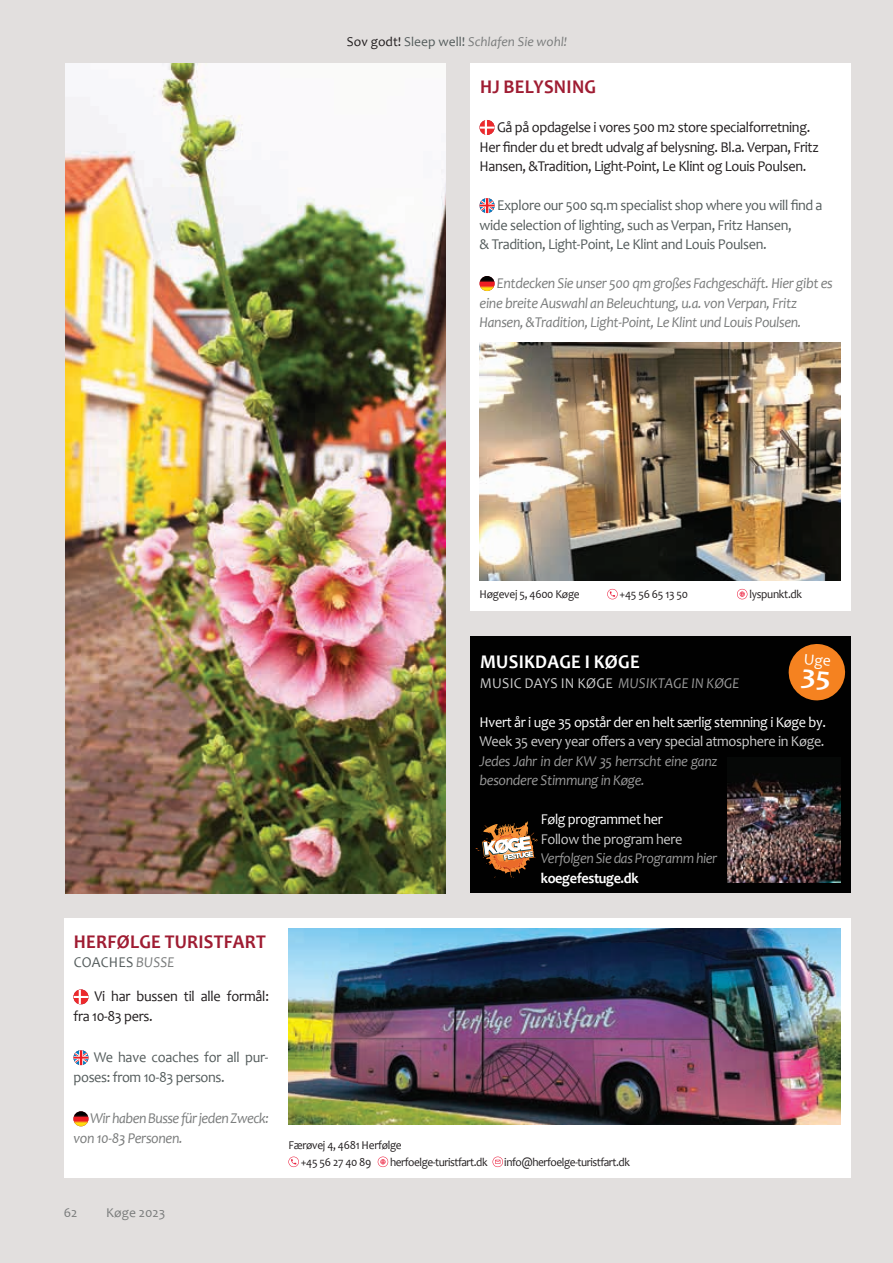
<style>
.page{position:relative;width:893px;height:1263px;background:#e2dfde}
.page>*{position:absolute;margin:0;border:0;box-sizing:border-box;transform-origin:0 0}
.t1{font:700 19.5px "Candara";letter-spacing:.015em;color:#9f1c32;scale:.95 1}
.t2{font:700 19.5px "Candara";letter-spacing:.015em;color:#fff;scale:.95 1}
.t3{font:italic 15px/19.5px "Candara";letter-spacing:-.025em;color:#7a7c7c;scale:.95 1}
.t4{font:15px/19.5px "Candara";letter-spacing:-.025em;color:#231f20;scale:.95 1}
.t5{font:15px/19.5px "Candara";letter-spacing:-.025em;color:#555d5d;scale:.95 1}
.t6{font:italic 15px/19.5px "Candara";letter-spacing:-.025em;color:rgb(255 255 255/.6);scale:.95 1}
.t7{font:15px "Candara";letter-spacing:-.025em;color:rgb(255 255 255/.8);scale:.95 1}
.t8{font:15px "Candara";letter-spacing:-.025em;color:#fff;scale:.95 1}
.t9{font:15px "Candara";letter-spacing:.015em;color:rgb(255 255 255/.8);scale:.95 1}
.t10{font:700 15px "Candara";letter-spacing:-.025em;color:#fff;scale:.95 1}
.t11{font:15px "Candara";letter-spacing:.015em;color:#555d5d;scale:.95 1}
.t12{font:italic 13.5px "Candara";color:#7a7c7c}
.t13{font:13.5px "Candara";color:#7a7c7c}
.t14{font:12px "Candara";letter-spacing:-.025em;color:#231f20;scale:.95 1}
.s1{font-style:normal;color:#231f20}
.s2{font-style:normal;color:#555d5d}
.s3{font-style:italic;color:#7a7c7c}
.s4{font-style:italic;color:rgb(255 255 255/.6)}
</style>
<div class="page">
<div style="left:64px;top:918px;width:786px;height:260px;background:#fff"></div>
<svg style="left:74px;top:989px;width:14px;height:15px"></svg>
<svg style="left:73px;top:1050px;width:15px;height:15px"></svg>
<img style="left:73px;top:1111px;width:15px;height:15px;border-radius:50%">
<img style="left:288px;top:928px;width:553px;height:196px">
<div style="left:470px;top:64px;width:380px;height:547px;background:#fff"></div>
<svg style="left:480px;top:120px;width:15px;height:15px"></svg>
<img style="left:480px;top:276px;width:15px;height:15px;border-radius:50%">
<svg style="left:480px;top:198px;width:15px;height:15px"></svg>
<img style="left:480px;top:342px;width:360px;height:239px">
<svg style="left:607px;top:589px;width:11px;height:10px"></svg>
<svg style="left:737px;top:589px;width:10px;height:10px"></svg>
<svg style="left:288px;top:1156px;width:11px;height:11px"></svg>
<svg style="left:378px;top:1156px;width:10px;height:11px"></svg>
<svg style="left:492px;top:1156px;width:11px;height:11px"></svg>
<img style="left:65px;top:64px;width:381px;height:829px">
<div style="left:470px;top:637px;width:380px;height:256px;background:#010101"></div>
<img style="left:727px;top:773px;width:114px;height:109px">
<svg style="left:475px;top:822px;width:63px;height:56px"></svg>
<svg style="left:788px;top:644px;width:58px;height:57px"></svg>
<p class="t12" style="left:347px;top:33px;width:222px"><span class="s1">Sov godt!</span> <span class="s2">Sleep well!</span> Schlafen Sie wohl!</p>
<p class="t1" style="left:480px;top:74px;width:124px">HJ BELYSNING</p>
<p class="t4" style="left:480px;top:117px;width:359px;text-indent:17px">Gå på opdagelse i vores 500 m2 store specialforretning.<br>Her finder du et bredt udvalg af belysning. Bl.a. Verpan, Fritz<br>Hansen, &amp;Tradition, Light‐Point, Le Klint og Louis Poulsen.</p>
<p class="t5" style="left:480px;top:195px;width:363px;text-indent:17px">Explore our 500 sq.m specialist shop where you will find a wide selection of lighting, such as Verpan, Fritz Hansen,<br>&amp; Tradition, Light‐Point, Le Klint and Louis Poulsen.</p>
<p class="t3" style="left:480px;top:273px;width:373px;text-indent:17px">Entdecken Sie unser 500 qm großes Fachgeschäft. Hier gibt es eine breite Auswahl an Beleuchtung, u.a. von Verpan, Fritz<br>Hansen, &amp;Tradition, Light‐Point, Le Klint und Louis Poulsen.</p>
<p class="t14" style="left:480px;top:586px;width:107px">Høgevej 5, 4600 Køge</p>
<p class="t14" style="left:620px;top:586px;width:74px">+45 56 65 13 50</p>
<p class="t14" style="left:749px;top:586px;width:57px">lyspunkt.dk</p>
<p class="t1" style="left:74px;top:929px;width:204px">HERFØLGE TURISTFART</p>
<p class="t11" style="left:74px;top:953px;width:107px">COACHES <span class="s3">BUSSE</span></p>
<p class="t4" style="left:74px;top:986px;width:207px;text-indent:21px">Vi har bussen til alle formål: fra 10‐83 pers.</p>
<p class="t5" style="left:74px;top:1047px;width:207px;text-indent:20px">We have coaches for all pur ‐ poses: from 10‐83 persons.</p>
<p class="t3" style="left:74px;top:1108px;width:207px;text-indent:17px">Wir haben Busse für jeden Zweck: von 10‐83 Personen.</p>
<p class="t13" style="left:64px;top:1204px;width:15px">62</p>
<p class="t13" style="left:106px;top:1204px;width:61px">Køge 2023</p>
<p class="t2" style="left:480px;top:650px;width:170px">MUSIKDAGE I KØGE</p>
<p class="t9" style="left:480px;top:673px;width:275px">MUSIC DAYS IN KØGE <span class="s4">MUSIKTAGE IN KØGE</span></p>
<p class="t8" style="left:480px;top:712px;width:366px">Hvert år i uge 35 opstår der en helt særlig stemning i Køge by.</p>
<p class="t7" style="left:480px;top:732px;width:365px">Week 35 every year offers a very special atmos phere in Køge.</p>
<p class="t6" style="left:480px;top:751px;width:252px">Jedes Jahr in der KW 35 herrscht eine ganz besondere Stimmung in Køge.</p>
<p class="t8" style="left:541px;top:810px;width:130px">Følg programmet her</p>
<p class="t7" style="left:541px;top:829px;width:151px">Follow the program here</p>
<p class="t6" style="left:541px;top:848px;width:188px">Verfolgen Sie das Programm hier</p>
<p class="t10" style="left:541px;top:868px;width:104px">koegefestuge.dk</p>
<p class="t14" style="left:288px;top:1138px;width:121px">Færøvej 4, 4681 Herfølge</p>
<p class="t14" style="left:301px;top:1154px;width:76px">+45 56 27 40 89</p>
<p class="t14" style="left:390px;top:1154px;width:104px">herfoelge‐turistfart.dk</p>
<p class="t14" style="left:504px;top:1154px;width:134px">info@herfoelge‐turistfart.dk</p>
</div>
